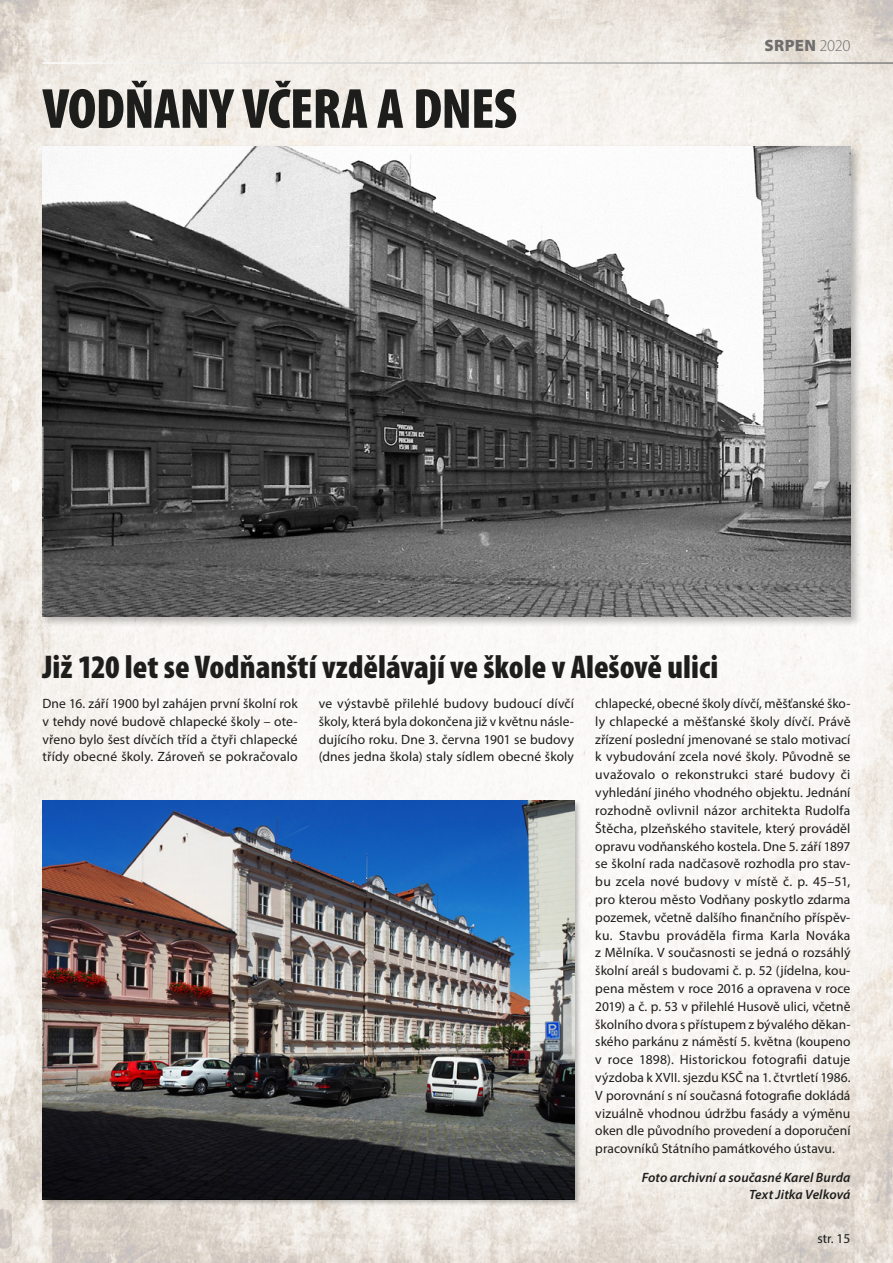
<style>
.page{position:relative;width:893px;height:1263px;background:#fff}
.page>*{position:absolute;margin:0;border:0;box-sizing:border-box;transform-origin:0 0}
.t1{font:900 condensed 57px "Myriad Pro";letter-spacing:-.015em;color:#1d1d1b}
.h1__nadpis_článku{font:900 condensed 33px "Myriad Pro";color:#1d1d1b}
.t2{font:900 16.5px "Myriad Pro";letter-spacing:.025em;color:#706f6f}
.p__body_bez_odsazen{font:13.5px/17.9px "Myriad Pro";letter-spacing:.005em;color:#1d1d1b;text-align:justify}
.p__clanek_podpis{font:italic 600 13.5px "Myriad Pro";letter-spacing:.005em;color:#1d1d1b}
.s1{font-weight:300}
</style>
<div class="page">
<img style="left:0;top:0;width:893px;height:1263px">
<div style="left:40px;top:144px;width:822px;height:484px;background:#1d1d1b;opacity:.3"></div>
<img style="left:43px;top:146px;width:807px;height:471px">
<div style="left:41px;top:799px;width:540px;height:407px;background:#1d1d1b;opacity:.3"></div>
<img style="left:43px;top:800px;width:531px;height:399px">
<hr style="left:43px;top:62px;width:850px;height:2px;background:#fff">
<p class="t1" style="left:43px;top:77px;width:476px">VODŇANY VČERA A DNES</p>
<p class="t2" style="left:764px;top:36px;width:88px">SRPEN <span class="s1">2020</span></p>
<p class="h1__nadpis_článku" style="left:43px;top:648px;width:677px">Již 120 let se Vodňanští vzdělávají ve škole v Alešově ulici</p>
<p class="p__body_bez_odsazen" style="left:43px;top:694px;width:257px">Dne 16. září 1900 byl zahájen první školní rok v tehdy nové budově chlapecké školy – ote&shy;vřeno bylo šest dívčích tříd a čtyři chlapecké třídy obecné školy. Zároveň se pokračovalo</p>
<p class="p__body_bez_odsazen" style="left:319px;top:694px;width:257px">ve výstavbě přilehlé budovy budoucí dívčí školy, která byla dokončena již v květnu násle&shy;dujícího roku. Dne 3. června 1901 se budovy (dnes jedna škola) staly sídlem obecné školy</p>
<p class="p__body_bez_odsazen" style="left:595px;top:694px;width:257px">chlapecké, obecné školy dívčí, měšťanské ško&shy;ly chlapecké a měšťanské školy dívčí. Právě zřízení poslední jmenované se stalo motivací k vybudování zcela nové školy. Původně se uvažovalo o rekonstrukci staré budovy či vyhledání jiného vhodného objektu. Jednání rozhodně ovlivnil názor architekta Rudolfa Štěcha, plzeňského stavitele, který prováděl opravu vodňanského kostela. Dne 5. září 1897 se školní rada nadčasově rozhodla pro stav&shy;bu zcela nové budovy v místě č. p. 45–51, pro kterou město Vodňany poskytlo zdarma pozemek, včetně dalšího finančního příspěv&shy;ku. Stavbu prováděla firma Karla Nováka z Mělníka. V současnosti se jedná o rozsáhlý školní areál s budovami č. p. 52 (jídelna, kou&shy;pena městem v roce 2016 a opravena v roce 2019) a č. p. 53 v přilehlé Husově ulici, včetně školního dvora s přístupem z bývalého děkan&shy;ského parkánu z náměstí 5. května (koupeno v roce 1898). Historickou fotografii datuje výzdoba k XVII. sjezdu KSČ na 1. čtvrtletí 1986.<br>V porovnání s ní současná fotografie dokládá vizuálně vhodnou údržbu fasády a výměnu oken dle původního provedení a doporučení pracovníků Státního památkového ústavu.</p>
<p class="p__clanek_podpis" style="left:642px;top:1169px;width:210px">Foto archivní a současné Karel Burda</p>
<p class="p__clanek_podpis" style="left:749px;top:1185px;width:103px">Text Jitka Velková</p>
<p class="p__body_bez_odsazen" style="left:817px;top:1230px;width:35px">str. 15</p>
</div>
